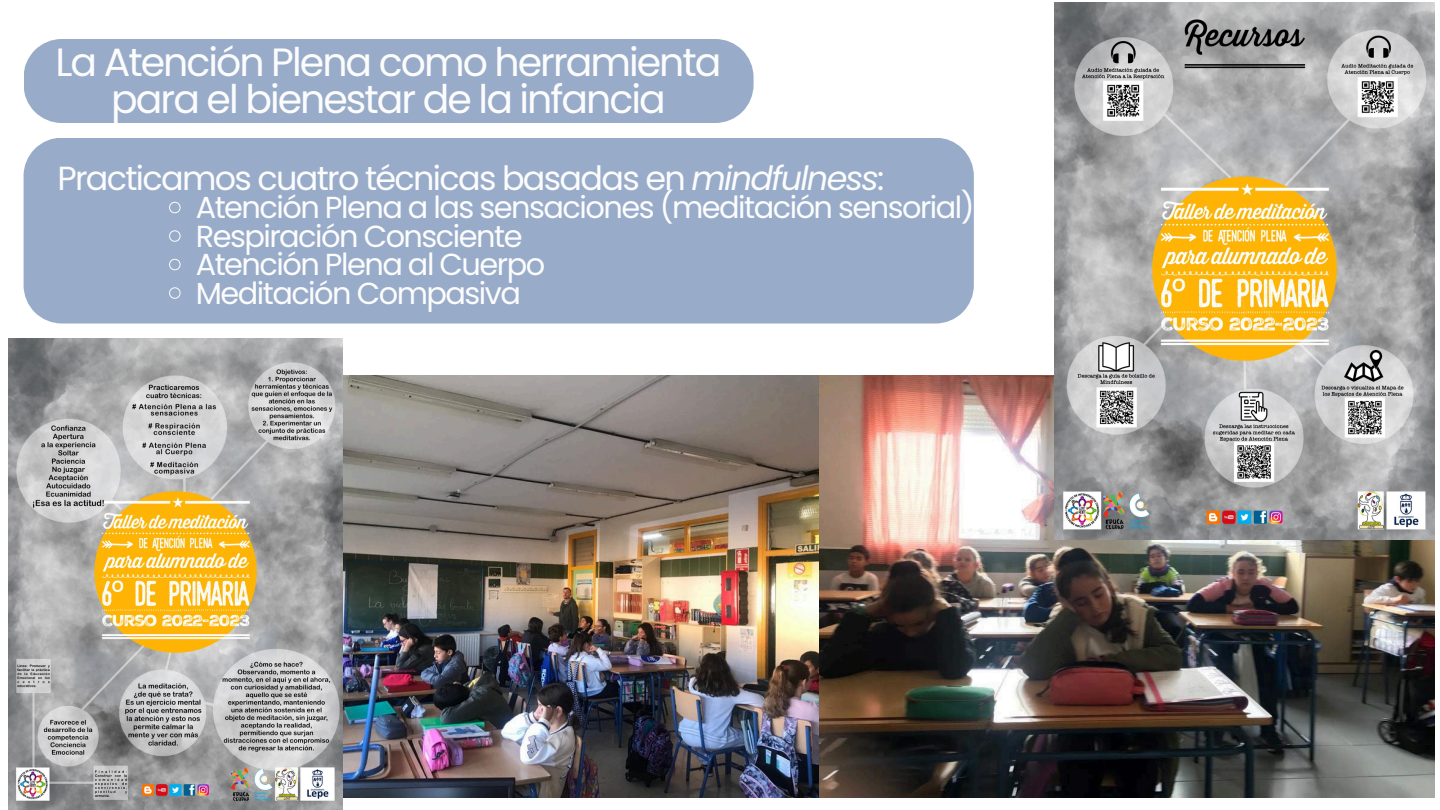
<style>
.page{position:relative;width:1440px;height:810px;background:#fff}
.page>*{position:absolute;margin:0;border:0;box-sizing:border-box;transform-origin:0 0}
.t1{font:39.4px/37.1px "Poppins";letter-spacing:-.05em;color:#fcfcfc;text-align:center}
.t2{font:33.4px "Poppins";letter-spacing:-.05em;color:#fcfcfc}
.t3{font:30.4px "Poppins";letter-spacing:-.05em;color:#fcfcfc}
.s1{font-style:italic}
</style>
<div class="page">
<div style="left:24px;top:39px;width:730px;height:84px;background:#98acca"></div>
<img style="left:342px;top:376px;width:1092px;height:422px">
<div style="left:24px;top:138px;width:950px;height:186px;background:#98acca"></div>
<svg style="left:169px;top:201px;width:12px;height:13px"></svg>
<svg style="left:169px;top:230px;width:12px;height:12px"></svg>
<svg style="left:169px;top:258px;width:12px;height:13px"></svg>
<svg style="left:169px;top:287px;width:12px;height:12px"></svg>
<img style="left:8px;top:338px;width:334px;height:472px">
<img style="left:1055px;top:2px;width:379px;height:537px">
<p class="t1" style="left:56px;top:43px;width:668px">La Atención Plena como herramienta para el bienestar de la infancia</p>
<p class="t2" style="left:57px;top:154px;width:829px">Practicamos cuatro técnicas basadas en <span class="s1">mindfulness</span>:</p>
<p class="t3" style="left:196px;top:186px;width:780px">Atención Plena a las sensaciones (meditación sensorial)</p>
<p class="t3" style="left:196px;top:215px;width:328px">Respiración Consciente</p>
<p class="t3" style="left:196px;top:243px;width:351px">Atención Plena al Cuerpo</p>
<p class="t3" style="left:196px;top:272px;width:327px">Meditación Compasiva</p>
</div>
